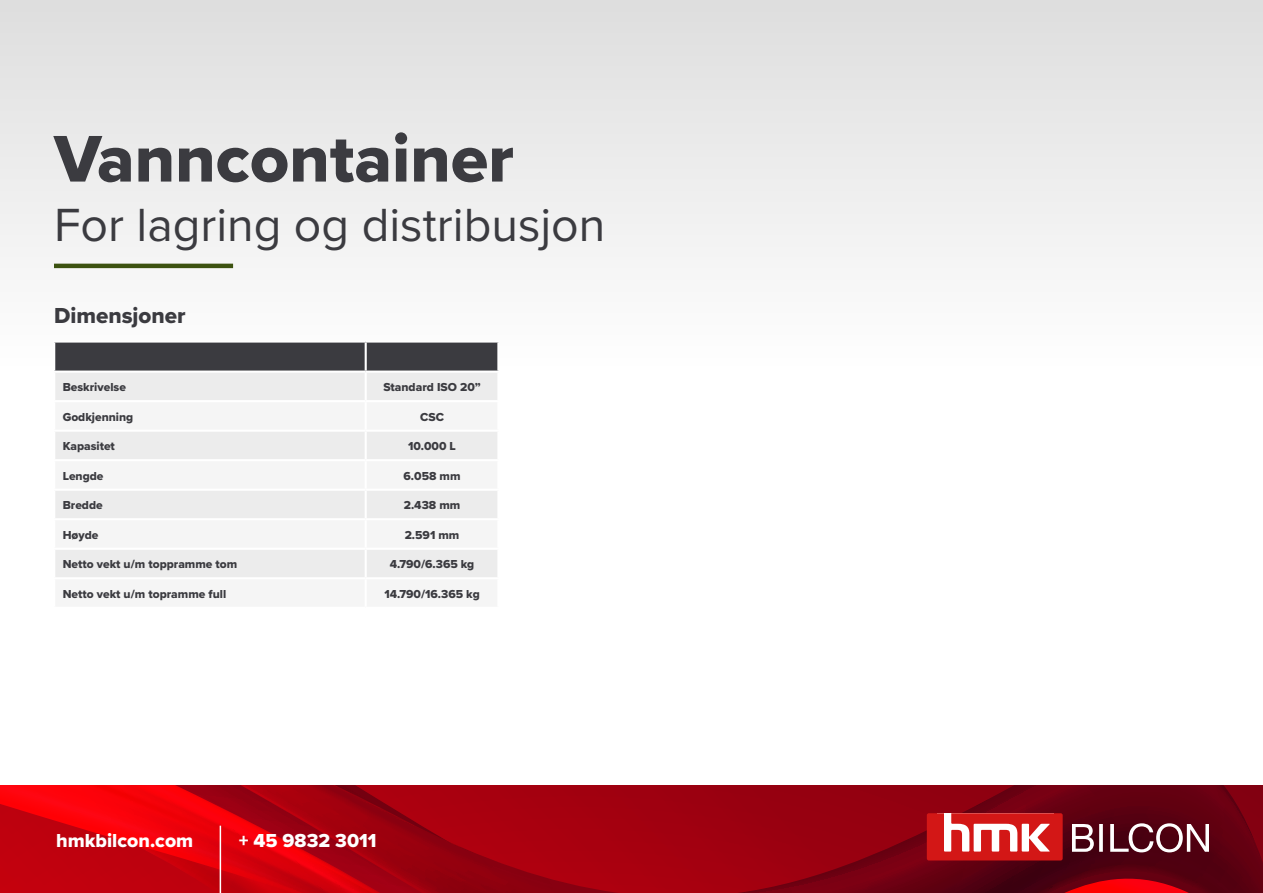
<style>
.page{position:relative;width:1263px;height:893px;background:#fff}
.page>*{position:absolute;margin:0;border:0;box-sizing:border-box;transform-origin:0 0}
.t1{font:68.4px "Proxima Nova Extrabld";color:#3b3b40}
.t2{font:48.3px "Proxima Nova";color:#3b3b40}
.t3{font:22.5px "Proxima Nova Extrabld";color:#3b3b40}
.t4{font:19.5px "Proxima Nova Extrabld";color:#fff}
.t5{font:12px "Proxima Nova Extrabld";color:#3b3b40}
</style>
<div class="page">
<div style="left:0;top:0;width:1263px;height:366px;background:linear-gradient(to bottom,#dedede,#fefefe)"></div>
<svg style="left:0;top:785px;width:1263px;height:108px;background:#a6000e"></svg>
<svg style="left:925px;top:813px;width:284px;height:80px;background:#8d2731"></svg>
<hr style="left:220px;top:826px;width:1px;height:67px;background:#fff">
<hr style="left:54px;top:264px;width:179px;height:4px;background:#3c5210">
<div style="left:55px;top:343px;width:442px;height:28px;background:#3b3b40"></div>
<div style="left:55px;top:373px;width:442px;height:27px;background:#ececec"></div>
<svg style="left:55px;top:432px;width:442px;height:145px;fill:#ececec"></svg>
<hr style="left:53px;top:340px;width:313px;height:3px;background:#fff">
<hr style="left:53px;top:343px;width:2px;height:28px;background:#fff">
<hr style="left:366px;top:340px;width:133px;height:3px;background:#fff">
<hr style="left:365px;top:343px;width:2px;height:28px;background:#fff">
<hr style="left:497px;top:343px;width:2px;height:28px;background:#fff">
<hr style="left:365px;top:373px;width:2px;height:27px;background:#fff">
<hr style="left:365px;top:432px;width:2px;height:27px;background:#fff">
<hr style="left:53px;top:459px;width:313px;height:2px;background:#fff">
<hr style="left:366px;top:459px;width:133px;height:2px;background:#fff">
<hr style="left:365px;top:461px;width:2px;height:28px;background:#fff">
<hr style="left:53px;top:489px;width:313px;height:2px;background:#fff">
<hr style="left:366px;top:489px;width:133px;height:2px;background:#fff">
<hr style="left:365px;top:491px;width:2px;height:27px;background:#fff">
<hr style="left:53px;top:518px;width:313px;height:2px;background:#fff">
<hr style="left:366px;top:518px;width:133px;height:2px;background:#fff">
<hr style="left:365px;top:520px;width:2px;height:28px;background:#fff">
<hr style="left:53px;top:548px;width:313px;height:2px;background:#fff">
<hr style="left:366px;top:548px;width:133px;height:2px;background:#fff">
<hr style="left:365px;top:550px;width:2px;height:27px;background:#fff">
<h1 class="t1" style="left:54px;top:108px;width:461px">Vanncontainer</h1>
<h2 class="t2" style="left:54px;top:189px;width:553px">For lagring og distribusjon</h2>
<h3 class="t3" style="left:54px;top:299px;width:133px">Dimensjoner</h3>
<p class="t5" style="left:63px;top:378px;width:65px">Beskrivelse</p>
<p class="t5" style="left:383px;top:378px;width:99px">Standard ISO 20”</p>
<p class="t5" style="left:63px;top:408px;width:72px">Godkjenning</p>
<p class="t5" style="left:420px;top:408px;width:25px">CSC</p>
<p class="t5" style="left:63px;top:437px;width:54px">Kapasitet</p>
<p class="t5" style="left:408px;top:437px;width:49px">10.000 L</p>
<p class="t5" style="left:63px;top:467px;width:42px">Lengde</p>
<p class="t5" style="left:404px;top:467px;width:59px">6.058 mm</p>
<p class="t5" style="left:63px;top:496px;width:41px">Bredde</p>
<p class="t5" style="left:404px;top:496px;width:58px">2.438 mm</p>
<p class="t5" style="left:63px;top:526px;width:37px">Høyde</p>
<p class="t5" style="left:405px;top:526px;width:56px">2.591 mm</p>
<p class="t5" style="left:63px;top:555px;width:176px">Netto vekt u/m toppramme tom</p>
<p class="t5" style="left:390px;top:555px;width:86px">4.790/6.365 kg</p>
<p class="t5" style="left:63px;top:585px;width:165px">Netto vekt u/m topramme full</p>
<p class="t5" style="left:384px;top:585px;width:97px">14.790/16.365 kg</p>
<h3 class="t4" style="left:56px;top:826px;width:139px">hmkbilcon.com</h3>
<h3 class="t4" style="left:239px;top:826px;width:139px">+ 45 9832 3011</h3>
</div>
